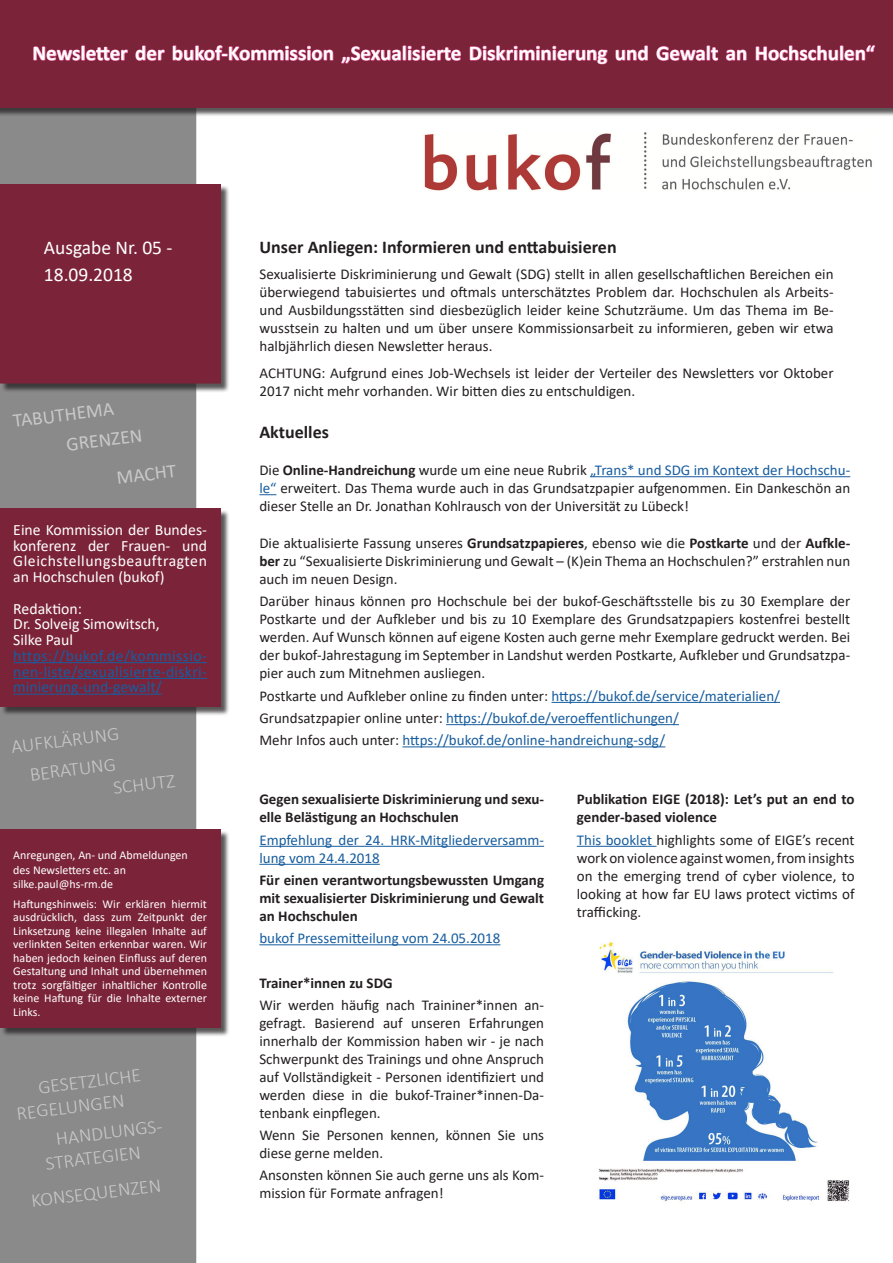
<style>
.page{position:relative;width:893px;height:1263px;background:#fff}
.page>*{position:absolute;margin:0;border:0;box-sizing:border-box;transform-origin:0 0}
.t1{font:700 21px "Calibri";color:#fff}
.t2{font:300 19.5px/23.4px "Calibri";color:#fff}
.t3{font:19.5px/29.8px "Calibri";color:#fff}
.t4{font:700 18px "Calibri";color:#231f20}
.t5{font:15.75px/15.8px "Calibri";color:#fff;text-align:justify}
.t6{font:15.75px/15.8px "Calibri";letter-spacing:.015em;color:#175d9e;text-align:justify}
.t7{font:15px/18px "Calibri";color:#231f20;text-align:justify}
.t8{font:700 15px/18px "Calibri";color:#231f20}
.t9{font:15px/18px "Calibri";color:#175d9e}
.t10{font:12px/13.5px "Calibri";color:#fff}
.s1{font-weight:700}
.s2{color:#175d9e}
.s3{color:#231f20}
</style>
<div class="page">
<div style="left:0;top:117px;width:196px;height:1146px;background:#8a8a8b"></div>
<div style="left:0;top:0;width:893px;height:117px;background:#231f20;opacity:.75"></div>
<div style="left:0;top:0;width:893px;height:108px;background:#7b2439"></div>
<div style="left:1px;top:185px;width:229px;height:208px;background:#231f20;opacity:.75"></div>
<div style="left:0;top:185px;width:220px;height:198px;background:#7b2439"></div>
<div style="left:0;top:184px;width:221px;height:199px;border:1px solid #7b2439"></div>
<div style="left:1px;top:509px;width:229px;height:207px;background:#231f20;opacity:.75"></div>
<div style="left:0;top:508px;width:220px;height:199px;background:#7b2439"></div>
<div style="left:1px;top:831px;width:229px;height:206px;background:#231f20;opacity:.75"></div>
<div style="left:0;top:829px;width:220px;height:199px;background:#7b2439"></div>
<hr style="left:13px;top:662px;width:194px;height:1px;background:#175d9e">
<hr style="left:13px;top:678px;width:194px;height:1px;background:#175d9e">
<hr style="left:13px;top:694px;width:149px;height:1px;background:#175d9e">
<svg style="left:33px;top:45px;width:95px;height:17px;background:#9f385a"></svg>
<svg style="left:136px;top:45px;width:29px;height:16px"></svg>
<svg style="left:173px;top:45px;width:160px;height:16px;background:#9f385b"></svg>
<svg style="left:341px;top:45px;width:120px;height:20px;background:#993455"></svg>
<svg style="left:470px;top:45px;width:138px;height:19px;background:#9b3657"></svg>
<svg style="left:616px;top:45px;width:32px;height:16px"></svg>
<svg style="left:657px;top:45px;width:61px;height:18px"></svg>
<svg style="left:726px;top:50px;width:21px;height:11px"></svg>
<svg style="left:756px;top:45px;width:119px;height:16px;background:#9e3759"></svg>
<img style="left:424px;top:132px;width:448px;height:59px">
<hr style="left:259px;top:846px;width:285px;height:1px;background:#175d9e">
<hr style="left:259px;top:864px;width:121px;height:1px;background:#175d9e">
<hr style="left:259px;top:944px;width:241px;height:1px;background:#175d9e">
<hr style="left:590px;top:476px;width:260px;height:1px;background:#175d9e">
<svg style="left:259px;top:494px;width:17px;height:1px"></svg>
<hr style="left:551px;top:702px;width:229px;height:1px;background:#175d9e">
<hr style="left:446px;top:724px;width:233px;height:1px;background:#175d9e">
<hr style="left:402px;top:746px;width:263px;height:1px;background:#175d9e">
<hr style="left:577px;top:846px;width:80px;height:1px;background:#175d9e">
<img style="left:597px;top:941px;width:253px;height:262px">
<p class="t1" style="left:32px;top:38px;width:844px">Newsletter der bukof-Kommission „Sexualisierte Diskriminierung und Gewalt an Hochschulen“</p>
<p class="t3" style="left:44px;top:232px;width:130px">Ausgabe Nr. 05 -</p>
<p class="t3" style="left:44px;top:259px;width:90px">18.09.2018</p>
<h2 class="t3" style="left:61px;top:399px;width:78px;text-indent:-50px;rotate:-7deg">TABUTHEMA<br>GRENZEN</h2>
<h2 class="t3" style="left:115px;top:462px;width:61px;rotate:-7deg">MACHT</h2>
<p class="t5" style="left:13px;top:521px;width:195px">Eine Kommission der Bundes&shy;konferenz der Frauen- und Gleichstellungsbeauftragten an Hochschulen (bukof)</p>
<p class="t5" style="left:13px;top:600px;width:70px">Redaktion:</p>
<p class="t5" style="left:13px;top:616px;width:148px">Dr. Solveig Simowitsch,</p>
<p class="t5" style="left:13px;top:632px;width:61px">Silke Paul</p>
<p class="t6" style="left:13px;top:647px;width:195px">https://bukof.de/kommissio&shy;nen-liste/sexualisierte-diskri&shy;minierung-und-gewalt/</p>
<h2 class="t2" style="left:10px;top:732px;width:110px;line-height:29.8px;text-align:center;rotate:-7deg">AUFKLÄRUNG<br>BERATUNG</h2>
<h2 class="t2" style="left:112px;top:776px;width:64px;rotate:-7deg">SCHUTZ</h2>
<p class="t10" style="left:13px;top:848px;width:176px;line-height:14.4px">Anregungen, An- und Abmeldungen des Newsletters etc. an silke.paul@hs-rm.de</p>
<p class="t10" style="left:13px;top:897px;width:195px;text-align:justify">Haftungshinweis: Wir erklären hiermit ausdrücklich, dass zum Zeitpunkt der Linksetzung keine illegalen Inhalte auf verlinkten Seiten erkennbar waren. Wir haben jedoch keinen Einfluss auf deren Gestaltung und Inhalt und übernehmen trotz sorgfältiger inhaltlicher Kontrolle keine Haftung für die Inhalte externer Links.</p>
<h2 class="t2" style="left:13px;top:1078px;width:129px;text-indent:25px;rotate:-7deg">GESETZLICHE<br>REGELUNGEN</h2>
<h2 class="t2" style="left:41px;top:1128px;width:125px;text-indent:13px;rotate:-7deg">HANDLUNGS-<br>STRATEGIEN</h2>
<h2 class="t2" style="left:30px;top:1189px;width:132px;rotate:-7deg">KONSEQUENZEN</h2>
<p class="t4" style="left:260px;top:234px;width:359px">Unser Anliegen: Informieren und enttabuisieren</p>
<p class="t7" style="left:260px;top:265px;width:576px">Sexualisierte Diskriminierung und Gewalt (SDG) stellt in allen gesellschaftlichen Bereichen ein überwiegend tabuisiertes und oftmals unterschätztes Problem dar. Hochschulen als Arbeits&shy;und Ausbildungsstätten sind diesbezüglich leider keine Schutzräume. Um das Thema im Be&shy;wusstsein zu halten und um über unsere Kommissionsarbeit zu informieren, geben wir etwa halbjährlich diesen Newsletter heraus.</p>
<p class="t7" style="left:260px;top:363px;width:576px">ACHTUNG: Aufgrund eines Job-Wechsels ist leider der Verteiler des Newsletters vor Oktober<br>2017 nicht mehr vorhanden. Wir bitten dies zu entschuldigen.</p>
<p class="t4" style="left:259px;top:419px;width:71px">Aktuelles</p>
<p class="t7" style="left:259px;top:461px;width:592px">Die <span class="s1">Online-Handreichung</span> wurde um eine neue Rubrik <span class="s2">„Trans* und SDG im Kontext der Hochschu&shy;le“</span> erweitert. Das Thema wurde auch in das Grundsatzpapier aufgenommen. Ein Dankeschön an dieser Stelle an Dr. Jonathan Kohlrausch von der Universität zu Lübeck!</p>
<p class="t7" style="left:259px;top:534px;width:592px">Die aktualisierte Fassung unseres <span class="s1">Grundsatzpapieres</span>, ebenso wie die <span class="s1">Postkarte</span> und der <span class="s1">Aufkle&shy;ber</span> zu “Sexualisierte Diskriminierung und Gewalt – (K)ein Thema an Hochschulen?” erstrahlen nun auch im neuen Design.</p>
<p class="t7" style="left:259px;top:592px;width:592px">Darüber hinaus können pro Hochschule bei der bukof-Geschäftsstelle bis zu 30 Exemplare der Postkarte und der Aufkleber und bis zu 10 Exemplare des Grundsatzpapiers kostenfrei bestellt werden. Auf Wunsch können auf eigene Kosten auch gerne mehr Exemplare gedruckt werden. Bei der bukof-Jahrestagung im September in Landshut werden Postkarte, Aufkleber und Grundsatzpa&shy;pier auch zum Mitnehmen ausliegen.</p>
<p class="t7" style="left:259px;top:686px;width:522px">Postkarte und Aufkleber online zu finden unter: <span class="s2">https://bukof.de/service/materialien/</span></p>
<p class="t9" style="left:259px;top:709px;width:421px"><span class="s3">Grundsatzpapier online unter:</span> https://bukof.de/veroeffentlichungen/</p>
<p class="t9" style="left:259px;top:731px;width:407px"><span class="s3">Mehr Infos auch unter:</span> https://bukof.de/online-handreichung-sdg/</p>
<p class="t8" style="left:259px;top:790px;width:286px">Gegen sexualisierte Diskriminierung und sexu&shy;elle Belästigung an Hochschulen</p>
<p class="t9" style="left:259px;top:830px;width:286px">Empfehlung der 24. HRK-Mitgliederversamm&shy;lung vom 24.4.2018</p>
<p class="t8" style="left:259px;top:871px;width:286px;text-align:justify">Für einen verantwortungsbewussten Umgang mit sexualisierter Diskriminierung und Gewalt an Hochschulen</p>
<p class="t9" style="left:259px;top:929px;width:243px">bukof Pressemitteilung vom 24.05.2018</p>
<p class="t8" style="left:259px;top:973px;width:135px">Trainer*innen zu SDG</p>
<p class="t7" style="left:259px;top:995px;width:286px">Wir werden häufig nach Traininer*innen an&shy;gefragt. Basierend auf unseren Erfahrungen innerhalb der Kommission haben wir - je nach Schwerpunkt des Trainings und ohne Anspruch auf Vollständigkeit - Personen identifiziert und werden diese in die bukof-Trainer*innen-Da&shy;tenbank einpflegen.</p>
<p class="t7" style="left:259px;top:1126px;width:286px">Wenn Sie Personen kennen, können Sie uns diese gerne melden.</p>
<p class="t7" style="left:259px;top:1166px;width:286px">Ansonsten können Sie auch gerne uns als Kom&shy;mission für Formate anfragen!</p>
<p class="t8" style="left:577px;top:790px;width:279px">Publikation EIGE (2018): Let’s put an end to gender-based violence</p>
<p class="t7" style="left:577px;top:830px;width:279px"><span class="s2">This booklet</span> highlights some of EIGE’s recent work on violence against women, from insights on the emerging trend of cyber violence, to looking at how far EU laws protect victims of trafficking.</p>
</div>
